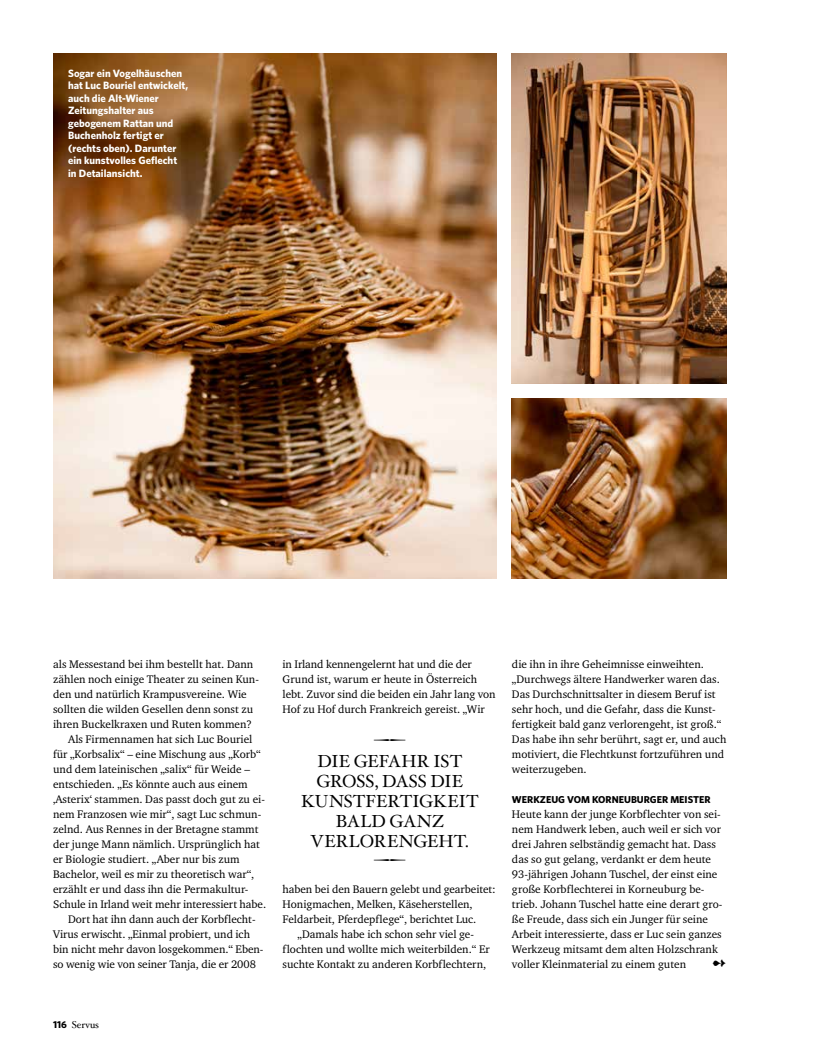
<style>
.page{position:relative;width:815px;height:1063px;background:#fff}
.page>*{position:absolute;margin:0;border:0;box-sizing:border-box;transform-origin:0 0}
.t1{font:20px "Hoefler Txt Fleurons";color:#000}
.t2{font:17.5px/20px "Hoefler Txt";color:#000;text-align:center}
.t3{font:11.25px/15px "Charter ITC";color:#000}
.t4{font:700 10.62px/12.5px "Whitney";color:#fff}
.t5{font:700 10px "Whitney";color:#000}
.t6{font:10px "Hoefler Txt";letter-spacing:-.005em;color:#000}
.s1{font-family:"Whitney";font-weight:700}
</style>
<div class="page">
<img style="left:53px;top:53px;width:444px;height:525px">
<img style="left:512px;top:53px;width:214px;height:330px">
<img style="left:512px;top:398px;width:214px;height:180px">
<p class="t4" style="left:68px;top:66px;width:122px">Sogar ein Vogelhäuschen hat Luc Bouriel entwickelt, auch die Alt-Wiener<br>Zeitungshalter aus gebogenem Rattan und<br>Buchenholz fertigt er (rechts oben). Darunter ein kunstvolles Geflecht in Detailansicht.</p>
<p class="t3" style="left:53px;top:657px;width:202px">als Messestand bei ihm bestellt hat. Dann</p>
<p class="t3" style="left:53px;top:672px;width:207px">zählen noch einige Theater zu seinen Kun-</p>
<p class="t3" style="left:53px;top:687px;width:195px">den und natürlich Krampusvereine. Wie</p>
<p class="t3" style="left:53px;top:702px;width:202px">sollten die wilden Gesellen denn sonst zu</p>
<p class="t3" style="left:53px;top:717px;width:200px">ihren Buckelkraxen und Ruten kommen?</p>
<p class="t3" style="left:68px;top:732px;width:186px">Als Firmennamen hat sich Luc Bouriel</p>
<p class="t3" style="left:53px;top:747px;width:209px">für „Korbsalix“ – eine Mischung aus „Korb“</p>
<p class="t3" style="left:53px;top:762px;width:198px">und dem lateinischen „salix“ für Weide –</p>
<p class="t3" style="left:53px;top:777px;width:196px">entschieden. „Es könnte auch aus einem</p>
<p class="t3" style="left:53px;top:792px;width:213px">‚Asterix‘ stammen. Das passt doch gut zu ei-</p>
<p class="t3" style="left:53px;top:807px;width:210px">nem Franzosen wie mir“, sagt Luc schmun-</p>
<p class="t3" style="left:53px;top:822px;width:207px">zelnd. Aus Rennes in der Bretagne stammt</p>
<p class="t3" style="left:53px;top:837px;width:208px">der junge Mann nämlich. Ursprünglich hat</p>
<p class="t3" style="left:53px;top:852px;width:188px">er Biologie studiert. „Aber nur bis zum</p>
<p class="t3" style="left:53px;top:867px;width:203px">Bachelor, weil es mir zu theoretisch war“,</p>
<p class="t3" style="left:53px;top:882px;width:197px">erzählt er und dass ihn die Permakultur-</p>
<p class="t3" style="left:53px;top:897px;width:215px">Schule in Irland weit mehr interessiert habe.</p>
<p class="t3" style="left:68px;top:912px;width:189px">Dort hat ihn dann auch der Korbflecht-</p>
<p class="t3" style="left:53px;top:927px;width:198px">Virus erwischt. „Einmal probiert, und ich</p>
<p class="t3" style="left:53px;top:942px;width:212px">bin nicht mehr davon losgekommen.“ Eben-</p>
<p class="t3" style="left:53px;top:957px;width:204px">so wenig wie von seiner Tanja, die er 2008</p>
<p class="t3" style="left:283px;top:657px;width:214px">in Irland kennengelernt hat und die der Grund ist, warum er heute in Österreich lebt. Zuvor sind die beiden ein Jahr lang von Hof zu Hof durch Frankreich gereist. „Wir</p>
<h1 class="t1" style="left:374px;top:731px;width:33px">9</h1>
<h2 class="t2" style="left:301px;top:751px;width:179px">DIE GEFAHR IST<br>GROSS, DASS DIE<br>KUNSTFERTIGKEIT<br>BALD GANZ<br>VERLORENGEHT.</h2>
<h1 class="t1" style="left:374px;top:851px;width:33px">9</h1>
<p class="t3" style="left:283px;top:882px;width:215px">haben bei den Bauern gelebt und gearbeitet:</p>
<p class="t3" style="left:283px;top:897px;width:192px">Honigmachen, Melken, Käseherstellen,</p>
<p class="t3" style="left:283px;top:912px;width:195px">Feldarbeit, Pferdepflege“, berichtet Luc.</p>
<p class="t3" style="left:298px;top:927px;width:178px">„Damals habe ich schon sehr viel ge-</p>
<p class="t3" style="left:283px;top:942px;width:209px">flochten und wollte mich weiterbilden.“ Er</p>
<p class="t3" style="left:283px;top:957px;width:205px">suchte Kontakt zu anderen Korbflechtern,</p>
<p class="t3" style="left:512px;top:657px;width:216px">die ihn in ihre Geheimnisse einweihten. „Durchwegs ältere Handwerker waren das.<br>Das Durchschnittsalter in diesem Beruf ist sehr hoch, und die Gefahr, dass die Kunst&shy;fertigkeit bald ganz verlorengeht, ist groß.“ Das habe ihn sehr berührt, sagt er, und auch motiviert, die Flechtkunst fortzuführen und weiterzugeben.</p>
<p class="t5" style="left:512px;top:793px;width:200px">WERKZEUG VOM KORNEUBURGER MEISTER</p>
<p class="t3" style="left:512px;top:807px;width:212px">Heute kann der junge Korbflechter von sei&shy;nem Handwerk leben, auch weil er sich vor drei Jahren selbständig gemacht hat. Dass das so gut gelang, verdankt er dem heute 93-jährigen Johann Tuschel, der einst eine große Korbflechterei in Korneuburg be&shy;trieb. Johann Tuschel hatte eine derart gro&shy;ße Freude, dass sich ein Junger für seine Arbeit interessierte, dass er Luc sein ganzes Werkzeug mitsamt dem alten Holzschrank voller Kleinmaterial zu einem guten</p>
<p class="t6" style="left:53px;top:1017px;width:47px"><span class="s1">116</span> Servus</p>
</div>
